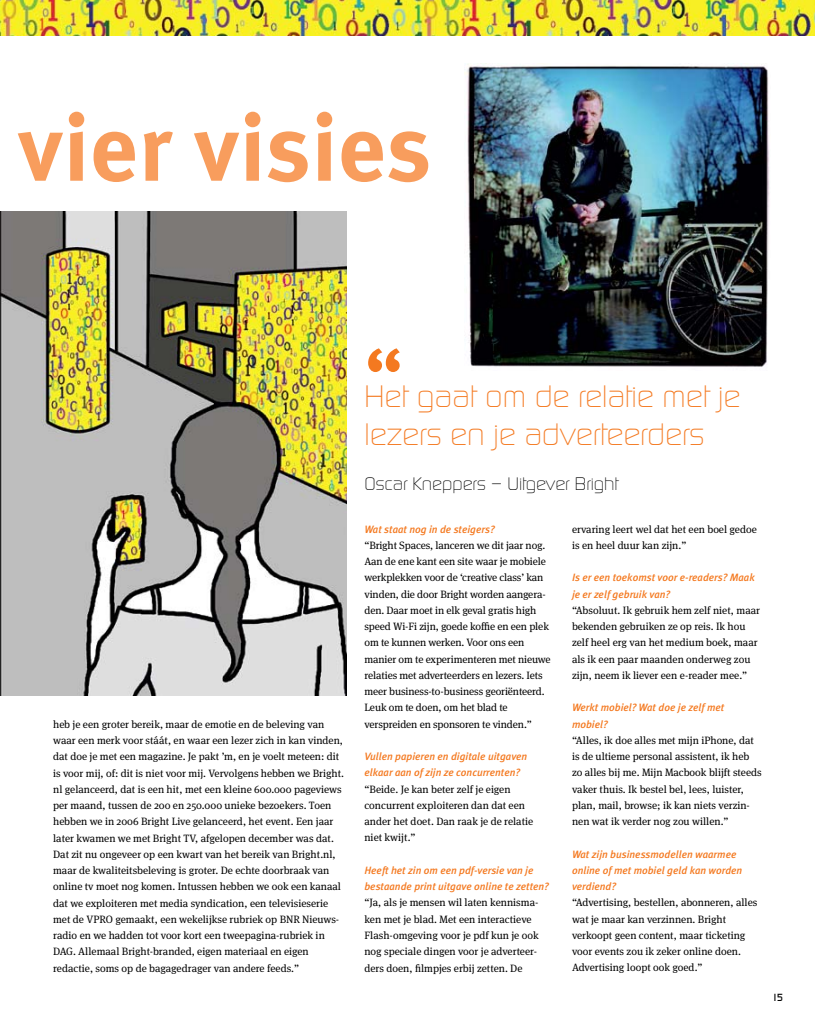
<style>
.page{position:relative;width:815px;height:1028px;background:#fff}
.page>*{position:absolute;margin:0;border:0;box-sizing:border-box;transform-origin:0 0}
.t1{font:700 93.75px "Meta Plus";letter-spacing:.01em;color:#f89d5d}
.t2{font:500 82px "Meta Plus";color:#f47920}
.t3{font:300 30px/37.5px "Digital";color:#f47920}
.t4{font:300 17.5px "Digital";color:#000}
.t5{font:10.62px/16.2px "Meta Serif";color:#000}
.t6{font:italic 500 10.62px/16.2px "Meta Plus";color:#f47920}
.t7{font:500 10px "Digital";color:#000}
</style>
<div class="page">
<img style="left:0;top:0;width:815px;height:35px">
<img style="left:0;top:212px;width:347px;height:483px">
<img style="left:464px;top:63px;width:306px;height:304px">
<h1 class="t1" style="left:19px;top:94px;width:414px">vier visies</h1>
<p class="t5" style="left:53px;top:715px;width:293px">heb je een groter bereik, maar de emotie en de beleving van waar een merk voor stáát, en waar een lezer zich in kan vinden, dat doe je met een magazine. Je pakt ’m, en je voelt meteen: dit is voor mij, of: dit is niet voor mij. Vervolgens hebben we Bright. nl gelanceerd, dat is een hit, met een kleine 600.000 pageviews per maand, tussen de 200 en 250.000 unieke bezoekers. Toen hebben we in 2006 Bright Live gelanceerd, het event. Een jaar later kwamen we met Bright TV, afgelopen december was dat.<br>Dat zit nu ongeveer op een kwart van het bereik van Bright.nl, maar de kwaliteitsbeleving is groter. De echte doorbraak van online tv moet nog komen. Intussen hebben we ook een kanaal dat we exploiteren met media syndication, een televisieserie met de VPRO gemaakt, een wekelijkse rubriek op BNR Nieuws&shy;radio en we hadden tot voor kort een tweepagina-rubriek in DAG. Allemaal Bright-branded, eigen materiaal en eigen redactie, soms op de bagagedrager van andere feeds.”</p>
<h2 class="t2" style="left:364px;top:331px;width:40px">“</h2>
<h3 class="t3" style="left:364px;top:378px;width:377px">Het gaat om de relatie met je lezers en je adverteerders</h3>
<h3 class="t4" style="left:364px;top:473px;width:256px">Oscar Kneppers – Uitgever Bright</h3>
<p class="t6" style="left:364px;top:521px;width:132px">Wat staat nog in de steigers?</p>
<p class="t5" style="left:364px;top:536px;width:188px">“Bright Spaces, lanceren we dit jaar nog.<br>Aan de ene kant een site waar je mobiele werkplekken voor de ‘creative class’ kan vinden, die door Bright worden aangera&shy;den. Daar moet in elk geval gratis high speed Wi-Fi zijn, goede koffie en een plek om te kunnen werken. Voor ons een manier om te experimenteren met nieuwe relaties met adverteerders en lezers. Iets meer business-to-business georiënteerd.<br>Leuk om te doen, om het blad te verspreiden en sponsoren te vinden.”</p>
<p class="t6" style="left:364px;top:748px;width:164px">Vullen papieren en digitale uitgaven elkaar aan of zijn ze concurrenten?</p>
<p class="t5" style="left:364px;top:779px;width:170px">“Beide. Je kan beter zelf je eigen concurrent exploiteren dan dat een ander het doet. Dan raak je de relatie niet kwijt.”</p>
<p class="t6" style="left:364px;top:862px;width:186px">Heeft het zin om een pdf-versie van je bestaande print uitgave online te zetten?</p>
<p class="t5" style="left:364px;top:893px;width:176px">“Ja, als je mensen wil laten kennisma&shy;ken met je blad. Met een interactieve Flash-omgeving voor je pdf kun je ook nog speciale dingen voor je adverteer&shy;ders doen, filmpjes erbij zetten. De</p>
<p class="t5" style="left:572px;top:519px;width:186px">ervaring leert wel dat het een boel gedoe is en heel duur kan zijn.”</p>
<p class="t6" style="left:572px;top:569px;width:184px">Is er een toekomst voor e-readers? Maak je er zelf gebruik van?</p>
<p class="t5" style="left:572px;top:601px;width:190px">“Absoluut. Ik gebruik hem zelf niet, maar bekenden gebruiken ze op reis. Ik hou zelf heel erg van het medium boek, maar als ik een paar maanden onderweg zou zijn, neem ik liever een e-reader mee.”</p>
<p class="t6" style="left:572px;top:699px;width:154px">Werkt mobiel? Wat doe je zelf met mobiel?</p>
<p class="t5" style="left:572px;top:731px;width:191px">“Alles, ik doe alles met mijn iPhone, dat is de ultieme personal assistent, ik heb zo alles bij me. Mijn Macbook blijft steeds vaker thuis. Ik bestel bel, lees, luister, plan, mail, browse; ik kan niets verzin&shy;nen wat ik verder nog zou willen.”</p>
<p class="t6" style="left:572px;top:845px;width:172px">Wat zijn businessmodellen waarmee online of met mobiel geld kan worden verdiend?</p>
<p class="t5" style="left:572px;top:893px;width:187px">“Advertising, bestellen, abonneren, alles wat je maar kan verzinnen. Bright verkoopt geen content, maar ticketing voor events zou ik zeker online doen.<br>Advertising loopt ook goed.”</p>
<p class="t7" style="left:772px;top:991px;width:13px">15</p>
</div>
